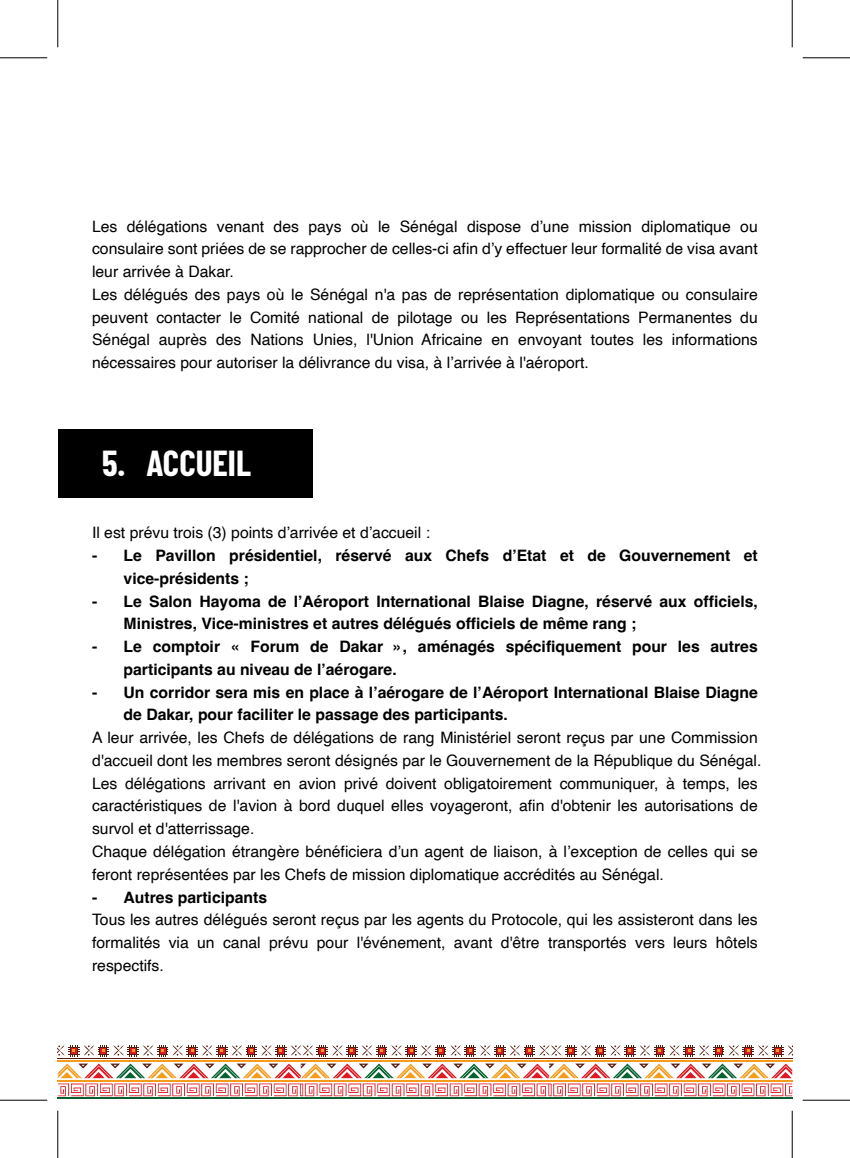
<style>
.page{position:relative;width:850px;height:1158px;background:#fff}
.page>*{position:absolute;margin:0;border:0;box-sizing:border-box;transform-origin:0 0}
.t1{font:700 35.35px "Barlow Condensed";color:#fff}
.t2{font:15.75px/22.8px "Helvetica";color:#000}
.t3{font:700 15.75px/22.8px "Helvetica";color:#000}
</style>
<div class="page">
<hr style="left:58px;top:1080px;width:243px;height:1px;background:#f59c1c">
<hr style="left:58px;top:1060px;width:243px;height:1px;background:#f59c1c">
<hr style="left:58px;top:1057px;width:243px;height:1px;background:#571d10">
<hr style="left:58px;top:1097px;width:243px;height:2px;background:#05622e">
<hr style="left:301px;top:1080px;width:248px;height:1px;background:#f59c1c">
<hr style="left:301px;top:1060px;width:248px;height:1px;background:#f59c1c">
<hr style="left:301px;top:1057px;width:248px;height:1px;background:#571d10">
<hr style="left:301px;top:1097px;width:248px;height:2px;background:#05622e">
<svg style="left:58px;top:1083px;width:734px;height:13px"></svg>
<hr style="left:549px;top:1080px;width:243px;height:1px;background:#f59c1c">
<hr style="left:549px;top:1060px;width:243px;height:1px;background:#f59c1c">
<hr style="left:549px;top:1057px;width:243px;height:1px;background:#571d10">
<hr style="left:549px;top:1097px;width:243px;height:2px;background:#05622e">
<svg style="left:58px;top:1063px;width:734px;height:14px"></svg>
<svg style="left:58px;top:1045px;width:735px;height:11px"></svg>
<div style="left:58px;top:429px;width:255px;height:69px;background:#000"></div>
<hr style="left:0;top:57px;width:47px;height:1px;background:#000">
<hr style="left:802px;top:57px;width:48px;height:1px;background:#000">
<hr style="left:0;top:1099px;width:47px;height:1px;background:#000">
<hr style="left:802px;top:1099px;width:48px;height:1px;background:#000">
<hr style="left:57px;top:0;width:1px;height:47px;background:#000">
<hr style="left:57px;top:1110px;width:1px;height:47px;background:#000">
<hr style="left:792px;top:0;width:1px;height:47px;background:#000">
<hr style="left:792px;top:1110px;width:1px;height:47px;background:#000">
<p class="t2" style="left:92px;top:215px;width:667px">Les délégations venant des pays où le Sénégal dispose d’une mission diplomatique ou consulaire sont priées de se rapprocher de celles-ci afin d’y effectuer leur formalité de visa avant leur arrivée à Dakar.<br>Les délégués des pays où le Sénégal n'a pas de représentation diplomatique ou consulaire peuvent contacter le Comité national de pilotage ou les Représentations Permanentes du Sénégal auprès des Nations Unies, l'Union Africaine en envoyant toutes les informations nécessaires pour autoriser la délivrance du visa, à l’arrivée à l'aéroport.</p>
<h1 class="t1" style="left:102px;top:438px;width:150px">5. ACCUEIL</h1>
<p class="t2" style="left:92px;top:522px;width:339px">Il est prévu trois (3) points d’arrivée et d’accueil :</p>
<p class="t3" style="left:124px;top:546px;width:636px;text-indent:-32px">- Le Pavillon présidentiel, réservé aux Chefs d’Etat et de Gouvernement et vice-présidents ;</p>
<p class="t3" style="left:124px;top:591px;width:636px;text-indent:-32px">- Le Salon Hayoma de l’Aéroport International Blaise Diagne, réservé aux officiels,<br>Ministres, Vice-ministres et autres délégués officiels de même rang ;</p>
<p class="t3" style="left:124px;top:637px;width:636px;text-indent:-32px">- Le comptoir « Forum de Dakar », aménagés spécifiquement pour les autres participants au niveau de l’aérogare.</p>
<p class="t3" style="left:124px;top:682px;width:636px;text-indent:-32px">- Un corridor sera mis en place à l’aérogare de l’Aéroport International Blaise Diagne de Dakar, pour faciliter le passage des participants.</p>
<p class="t2" style="left:92px;top:726px;width:671px">A leur arrivée, les Chefs de délégations de rang Ministériel seront reçus par une Commission d'accueil dont les membres seront désignés par le Gouvernement de la République du Sénégal.<br>Les délégations arrivant en avion privé doivent obligatoirement communiquer, à temps, les caractéristiques de l'avion à bord duquel elles voyageront, afin d'obtenir les autorisations de survol et d'atterrissage.<br>Chaque délégation étrangère bénéficiera d’un agent de liaison, à l’exception de celles qui se feront représentées par les Chefs de mission diplomatique accrédités au Sénégal.</p>
<p class="t3" style="left:92px;top:887px;width:177px">- Autres participants</p>
<p class="t2" style="left:92px;top:908px;width:667px;text-align:justify">Tous les autres délégués seront reçus par les agents du Protocole, qui les assisteront dans les formalités via un canal prévu pour l'événement, avant d'être transportés vers leurs hôtels respectifs.</p>
</div>
